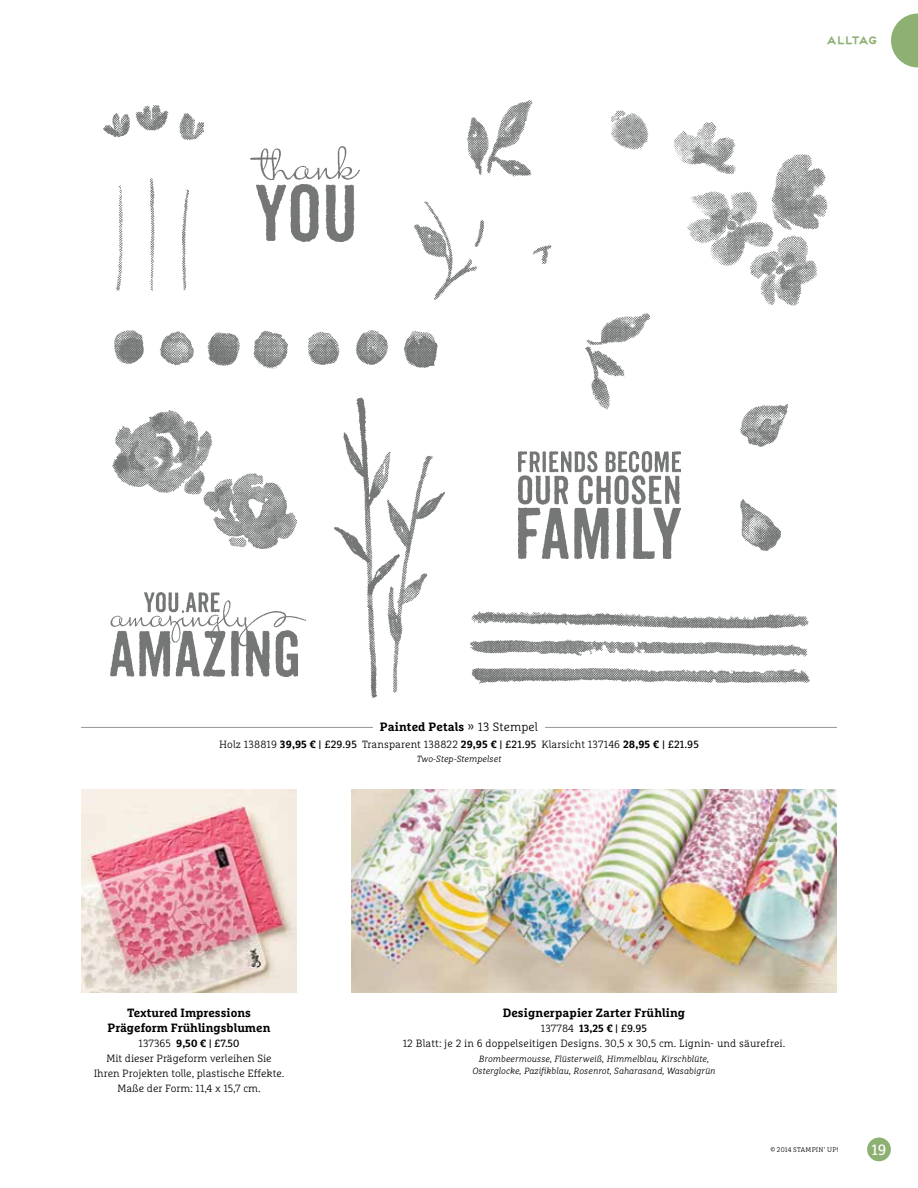
<style>
.page{position:relative;width:918px;height:1188px;background:#fff}
.page>*{position:absolute;margin:0;border:0;box-sizing:border-box;transform-origin:0 0}
.t1{font:15px "Marselis Slab Pro";color:#fff}
.t2{font:700 12px/15px "Marselis Slab Pro";color:#000;text-align:center}
.t3{font:300 10.5px/15px "Marselis Slab Pro";color:#000;text-align:center}
.t4{font:700 10.5px "Frontage";letter-spacing:-.17em;color:#8cb173}
.t5{font:italic 300 9px/12px "Marselis Slab Pro";letter-spacing:.01em;color:#000;text-align:center}
.t6{font:300 6.75px "Marselis Slab Pro";letter-spacing:.03em;color:#000}
.s1{font-weight:300}
.s2{font-weight:700}
.s3{font-weight:400}
</style>
<div class="page">
<img style="left:351px;top:790px;width:486px;height:202px">
<hr style="left:81px;top:727px;width:756px;height:1px;background:#969797">
<div style="left:373px;top:722px;width:172px;height:9px;background:#fff"></div>
<img style="left:81px;top:790px;width:216px;height:202px">
<img style="left:117px;top:178px;width:71px;height:113px">
<img style="left:741px;top:404px;width:47px;height:43px">
<img style="left:741px;top:499px;width:39px;height:52px">
<img style="left:110px;top:592px;width:195px;height:85px">
<img style="left:251px;top:146px;width:109px;height:95px">
<img style="left:104px;top:105px;width:100px;height:35px">
<img style="left:518px;top:452px;width:163px;height:106px">
<img style="left:114px;top:331px;width:301px;height:38px">
<img style="left:112px;top:411px;width:185px;height:138px">
<img style="left:471px;top:612px;width:339px;height:71px">
<img style="left:335px;top:398px;width:109px;height:300px">
<img style="left:415px;top:100px;width:234px;height:311px">
<img style="left:610px;top:110px;width:218px;height:195px">
<div style="left:867px;top:1138px;width:24px;height:23px;background:#8cb173;border-radius:50%"></div>
<svg style="left:891px;top:14px;width:27px;height:54px"></svg>
<p class="t4" style="left:826px;top:34px;width:53px">Alltag</p>
<p class="t2" style="left:380px;top:719px;width:160px">Painted Petals <span class="s1">» 13 Stempel</span></p>
<p class="t3" style="left:219px;top:736px;width:481px">Holz 138819 <span class="s2">39,95 €</span> <span class="s3">| £29.95</span> Transparent 138822 <span class="s2">29,95 €</span> <span class="s3">| £21.95</span> Klarsicht 137146 <span class="s2">28,95 €</span> <span class="s3">| £21.95</span></p>
<p class="t5" style="left:417px;top:753px;width:86px">Two-Step-Stempelset</p>
<p class="t2" style="left:108px;top:1005px;width:164px">Textured Impressions<br>Prägeform Frühlingsblumen</p>
<p class="t3" style="left:94px;top:1036px;width:192px">137365 <span class="s2">9,50 €</span> <span class="s3">| £7.50<br></span>Mit dieser Prägeform verleihen Sie<br>Ihren Projekten tolle, plastische Effekte.<br>Maße der Form: 11,4 x 15,7 cm.</p>
<p class="t2" style="left:503px;top:1005px;width:184px">Designerpapier Zarter Frühling</p>
<p class="t3" style="left:403px;top:1021px;width:384px">137784 <span class="s2">13,25 €</span> <span class="s3">| £9.95<br></span>12 Blatt: je 2 in 6 doppelseitigen Designs. 30,5 x 30,5 cm. Lignin- und säurefrei.</p>
<p class="t5" style="left:472px;top:1053px;width:245px">Brombeermousse, Flüsterweiß, Himmelblau, Kirschblüte,<br>Osterglocke, Pazifikblau, Rosenrot, Saharasand, Wasabigrün</p>
<p class="t6" style="left:770px;top:1146px;width:70px">© 2014 STAMPIN’ UP!</p>
<h1 class="t1" style="left:872px;top:1140px;width:16px">19</h1>
</div>
